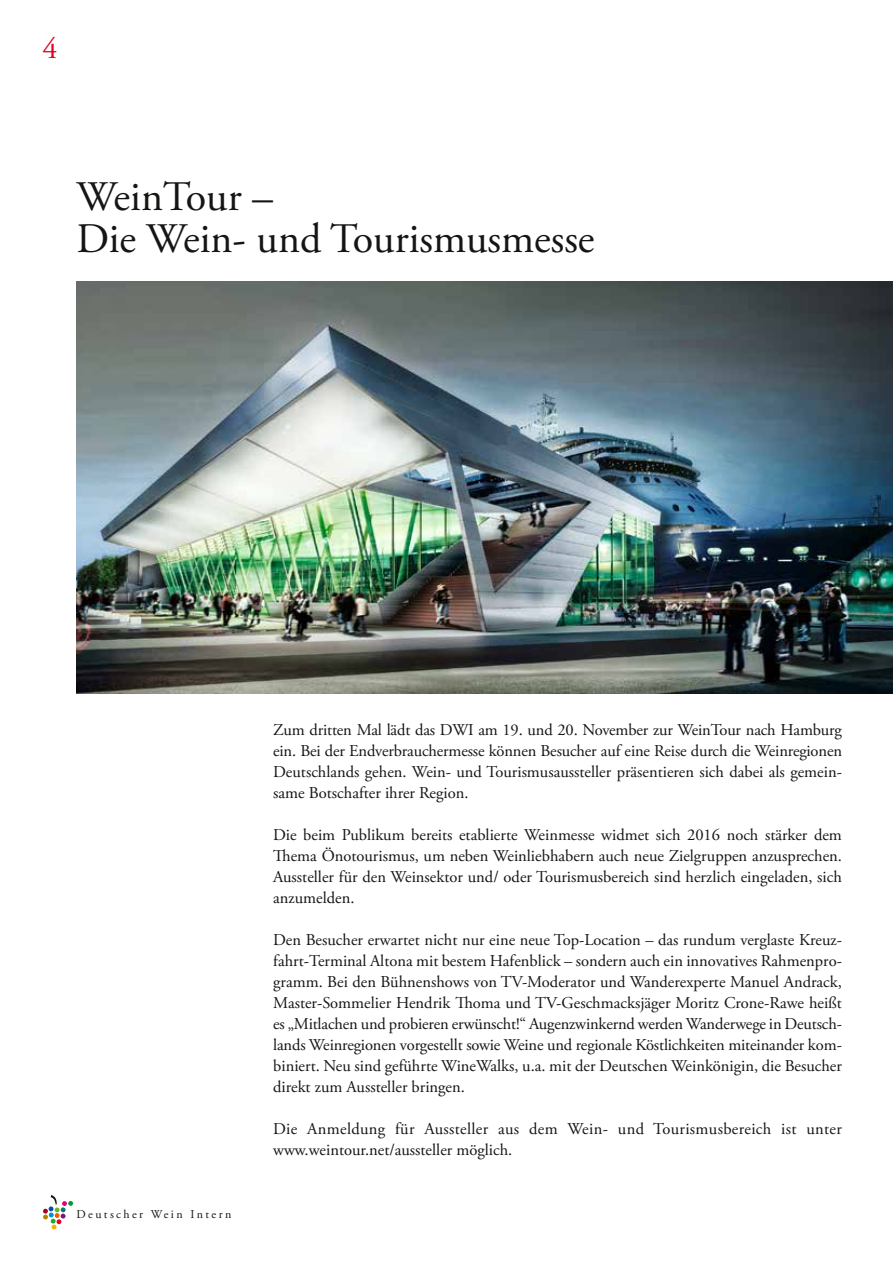
<style>
.page{position:relative;width:893px;height:1263px;background:#fff}
.page>*{position:absolute;margin:0;border:0;box-sizing:border-box;transform-origin:0 0}
.t1{font:42px/42px "Adobe Garamond Pro";color:#151513}
.t2{font:30px "Adobe Garamond Pro";color:#e50027}
.t3{font:16.5px/21px "Adobe Garamond Pro";color:#151513;text-align:justify}
.t4{font:16.5px/21px "Adobe Garamond Pro";letter-spacing:.02em;color:#151513}
.t5{font:12px "Adobe Garamond Pro";letter-spacing:.2em;color:#151513}
</style>
<div class="page">
<svg style="left:43px;top:1195px;width:30px;height:34px"></svg>
<img style="left:77px;top:281px;width:816px;height:412px">
<h2 class="t2" style="left:43px;top:30px;width:16px">4</h2>
<h1 class="t1" style="left:77px;top:177px;width:520px">WeinTour –<br>Die Wein- und Tourismusmesse</h1>
<p class="t5" style="left:77px;top:1207px;width:156px">Deutscher Wein Intern</p>
<p class="t3" style="left:273px;top:720px;width:570px">Zum dritten Mal lädt das DWI am 19. und 20. November zur WeinTour nach Hamburg ein. Bei der Endverbrauchermesse können Besucher auf eine Reise durch die Weinregionen Deutschlands gehen. Wein- und Tourismusaussteller präsentieren sich dabei als gemein&shy;same Botschafter ihrer Region.</p>
<p class="t3" style="left:273px;top:825px;width:570px">Die beim Publikum bereits etablierte Weinmesse widmet sich 2016 noch stärker dem Thema Önotourismus, um neben Weinliebhabern auch neue Zielgruppen anzusprechen.<br>Aussteller für den Weinsektor und/ oder Tourismusbereich sind herzlich eingeladen, sich anzumelden.</p>
<p class="t3" style="left:273px;top:930px;width:570px">Den Besucher erwartet nicht nur eine neue Top-Location – das rundum verglaste Kreuz&shy;fahrt-Terminal Altona mit bestem Hafenblick – sondern auch ein innovatives Rahmenpro&shy;gramm. Bei den Bühnenshows von TV-Moderator und Wanderexperte Manuel Andrack, Master-Sommelier Hendrik Thoma und TV-Geschmacksjäger Moritz Crone-Rawe heißt es „Mitlachen und probieren erwünscht!“ Augenzwinkernd werden Wanderwege in Deutsch&shy;lands Weinregionen vorgestellt sowie Weine und regionale Köstlichkeiten miteinander kom&shy;biniert. Neu sind geführte WineWalks, u.a. mit der Deutschen Weinkönigin, die Besucher direkt zum Aussteller bringen.</p>
<p class="t4" style="left:273px;top:1119px;width:570px">Die Anmeldung für Aussteller aus dem Wein- und Tourismusbereich ist unter www.weintour.net/aussteller möglich.</p>
</div>
